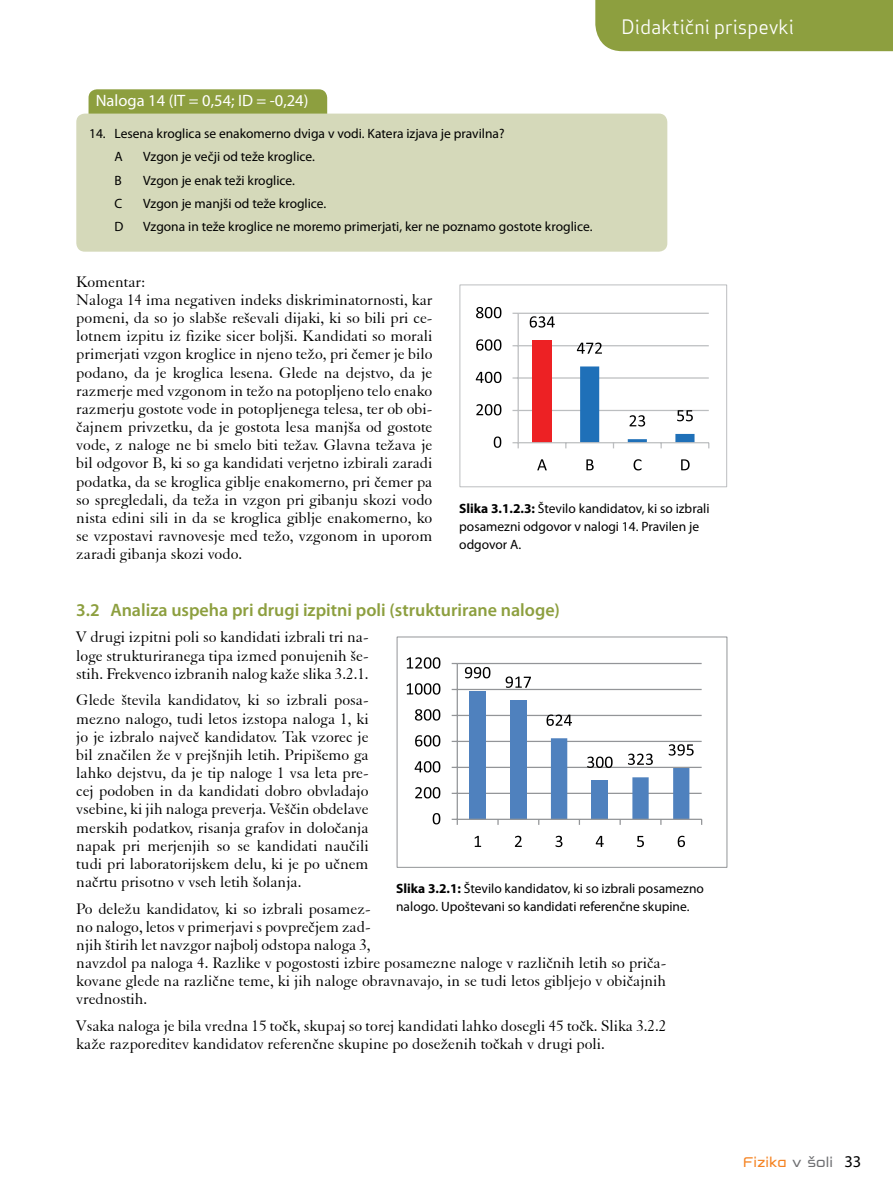
<style>
.page{position:relative;width:893px;height:1191px;background:#fff}
.page>*{position:absolute;margin:0;border:0;box-sizing:border-box;transform-origin:0 0}
.t1{font:19.5px "Apex Sans Book ST";color:#fff}
.t2{font:600 18px "Myriad Pro";color:#8d9f3f}
.t3{font:16.5px/18.1px "Elegant Garamond BT";color:#000}
.t4{font:16.5px "Myriad Pro";color:#fff}
.t5{font:16.5px "Formation Sans";color:#f58220}
.t6{font:13.5px/18px "Myriad Pro";color:#000}
.s1{font-weight:700}
.s2{color:#6d6e71}
.s3{font-family:"Myriad Pro";color:#000}
</style>
<div class="page">
<div style="left:595px;top:0;width:298px;height:51px;background:#8d9f3f"></div>
<div style="left:89px;top:89px;width:238px;height:48px;background:#8d9f3f;border-radius:9px"></div>
<div style="left:76px;top:114px;width:591px;height:138px;background:#d5d9ba;border-radius:9px"></div>
<hr style="left:518px;top:410px;width:191px;height:1px;background:#bcbec0">
<hr style="left:518px;top:377px;width:191px;height:1px;background:#bcbec0">
<hr style="left:518px;top:345px;width:191px;height:1px;background:#bcbec0">
<hr style="left:518px;top:313px;width:191px;height:1px;background:#bcbec0">
<div style="left:532px;top:340px;width:20px;height:103px;background:#ed2124"></div>
<hr style="left:518px;top:313px;width:1px;height:130px;background:#bcbec0">
<hr style="left:518px;top:442px;width:191px;height:1px;background:#bcbec0">
<svg style="left:512px;top:442px;width:7px;height:6px"></svg>
<svg style="left:530px;top:316px;width:25px;height:11px"></svg>
<svg style="left:577px;top:342px;width:25px;height:12px"></svg>
<svg style="left:580px;top:366px;width:114px;height:82px"></svg>
<svg style="left:494px;top:436px;width:7px;height:12px"></svg>
<svg style="left:476px;top:404px;width:25px;height:11px"></svg>
<svg style="left:476px;top:372px;width:25px;height:11px"></svg>
<svg style="left:476px;top:339px;width:25px;height:12px"></svg>
<svg style="left:476px;top:307px;width:25px;height:11px"></svg>
<svg style="left:537px;top:459px;width:10px;height:11px"></svg>
<svg style="left:586px;top:459px;width:8px;height:11px"></svg>
<svg style="left:634px;top:459px;width:7px;height:11px"></svg>
<svg style="left:681px;top:459px;width:9px;height:11px"></svg>
<div style="left:459px;top:284px;width:268px;height:203px;border:1px solid #bcbec0"></div>
<hr style="left:457px;top:792px;width:245px;height:2px;background:#939598">
<hr style="left:457px;top:766px;width:245px;height:2px;background:#939598">
<hr style="left:457px;top:741px;width:245px;height:1px;background:#939598">
<hr style="left:457px;top:715px;width:245px;height:1px;background:#939598">
<hr style="left:457px;top:689px;width:245px;height:1px;background:#939598">
<hr style="left:457px;top:663px;width:245px;height:1px;background:#939598">
<div style="left:469px;top:690px;width:17px;height:129px;background:#4f81be"></div>
<div style="left:510px;top:700px;width:16px;height:119px;background:#4f81be"></div>
<hr style="left:457px;top:663px;width:1px;height:156px;background:#939598">
<hr style="left:457px;top:818px;width:245px;height:2px;background:#939598">
<svg style="left:452px;top:818px;width:6px;height:7px"></svg>
<svg style="left:465px;top:667px;width:25px;height:11px"></svg>
<svg style="left:506px;top:676px;width:25px;height:12px"></svg>
<svg style="left:547px;top:714px;width:25px;height:12px"></svg>
<svg style="left:551px;top:738px;width:143px;height:87px"></svg>
<svg style="left:433px;top:813px;width:7px;height:11px"></svg>
<svg style="left:415px;top:787px;width:25px;height:11px"></svg>
<svg style="left:415px;top:761px;width:25px;height:11px"></svg>
<svg style="left:415px;top:735px;width:25px;height:11px"></svg>
<svg style="left:415px;top:709px;width:25px;height:11px"></svg>
<svg style="left:407px;top:683px;width:33px;height:11px"></svg>
<svg style="left:407px;top:657px;width:33px;height:11px"></svg>
<svg style="left:475px;top:836px;width:6px;height:11px"></svg>
<svg style="left:515px;top:835px;width:7px;height:12px"></svg>
<svg style="left:555px;top:835px;width:7px;height:12px"></svg>
<svg style="left:596px;top:836px;width:8px;height:11px"></svg>
<svg style="left:637px;top:836px;width:7px;height:11px"></svg>
<svg style="left:678px;top:835px;width:7px;height:12px"></svg>
<div style="left:397px;top:636px;width:330px;height:231px;border:1px solid #939598"></div>
<p class="t4" style="left:96px;top:90px;width:214px">Naloga 14 (IT = 0,54; ID = -0,24)</p>
<p class="t6" style="left:115px;top:121px;width:391px;line-height:23.4px;text-indent:-26px">14. Lesena kroglica se enakomerno dviga v vodi. Katera izjava je pravilna?<br>A</p>
<p class="t6" style="left:143px;top:148px;width:173px">Vzgon je večji od teže kroglice.</p>
<p class="t6" style="left:115px;top:171px;width:9px">B</p>
<p class="t6" style="left:143px;top:171px;width:153px">Vzgon je enak teži kroglice.</p>
<p class="t6" style="left:115px;top:194px;width:9px">C</p>
<p class="t6" style="left:143px;top:194px;width:185px">Vzgon je manjši od teže kroglice.</p>
<p class="t6" style="left:115px;top:218px;width:10px">D</p>
<p class="t6" style="left:143px;top:218px;width:451px">Vzgona in teže kroglice ne moremo primerjati, ker ne poznamo gostote kroglice.</p>
<p class="t1" style="left:621px;top:14px;width:174px">Didaktični prispevki</p>
<p class="t3" style="left:76px;top:272px;width:358px">Komentar:<br>Naloga 14 ima negativen indeks diskriminatornosti, kar pomeni, da so jo slabše reševali dijaki, ki so bili pri ce&shy;lotnem izpitu iz fizike sicer boljši. Kandidati so morali primerjati vzgon kroglice in njeno težo, pri čemer je bilo podano, da je kroglica lesena. Glede na dejstvo, da je razmerje med vzgonom in težo na potopljeno telo enako razmerju gostote vode in potopljenega telesa, ter ob obi&shy;čajnem privzetku, da je gostota lesa manjša od gostote vode, z naloge ne bi smelo biti težav. Glavna težava je bil odgovor B, ki so ga kandidati verjetno izbirali zaradi podatka, da se kroglica giblje enakomerno, pri čemer pa so spregledali, da teža in vzgon pri gibanju skozi vodo nista edini sili in da se kroglica giblje enakomerno, ko se vzpostavi ravnovesje med težo, vzgonom in uporom zaradi gibanja skozi vodo.</p>
<p class="t6" style="left:459px;top:499px;width:252px"><span class="s1">Slika 3.1.2.3:</span> Število kandidatov, ki so izbrali posamezni odgovor v nalogi 14. Pravilen je odgovor A.</p>
<p class="t2" style="left:76px;top:598px;width:485px">3.2 Analiza uspeha pri drugi izpitni poli (strukturirane naloge)</p>
<p class="t3" style="left:76px;top:628px;width:294px;text-align:justify">V drugi izpitni poli so kandidati izbrali tri na&shy;loge strukturiranega tipa izmed ponujenih še&shy;stih. Frekvenco izbranih nalog kaže slika 3.2.1.</p>
<p class="t3" style="left:76px;top:691px;width:294px;text-align:justify">Glede števila kandidatov, ki so izbrali posa&shy;mezno nalogo, tudi letos izstopa naloga 1, ki jo je izbralo največ kandidatov. Tak vzorec je bil značilen že v prejšnjih letih. Pripišemo ga lahko dejstvu, da je tip naloge 1 vsa leta pre&shy;cej podoben in da kandidati dobro obvladajo vsebine, ki jih naloga preverja. Veščin obdelave merskih podatkov, risanja grafov in določanja napak pri merjenjih so se kandidati naučili tudi pri laboratorijskem delu, ki je po učnem načrtu prisotno v vseh letih šolanja.</p>
<p class="t3" style="left:76px;top:899px;width:591px">Po deležu kandidatov, ki so izbrali posamez-<br>no nalogo, letos v primerjavi s povprečjem zad-<br>njih štirih let navzgor najbolj odstopa naloga 3,<br>navzdol pa naloga 4. Razlike v pogostosti izbire posamezne naloge v različnih letih so priča&shy;kovane glede na različne teme, ki jih naloge obravnavajo, in se tudi letos gibljejo v običajnih vrednostih.</p>
<p class="t3" style="left:76px;top:1016px;width:591px">Vsaka naloga je bila vredna 15 točk, skupaj so torej kandidati lahko dosegli 45 točk. Slika 3.2.2 kaže razporeditev kandidatov referenčne skupine po doseženih točkah v drugi poli.</p>
<p class="t6" style="left:396px;top:879px;width:309px"><span class="s1">Slika 3.2.1:</span> Število kandidatov, ki so izbrali posamezno nalogo. Upoštevani so kandidati referenčne skupine.</p>
<p class="t5" style="left:743px;top:1153px;width:119px">Fizika <span class="s2">v šoli</span> <span class="s3">33</span></p>
</div>
